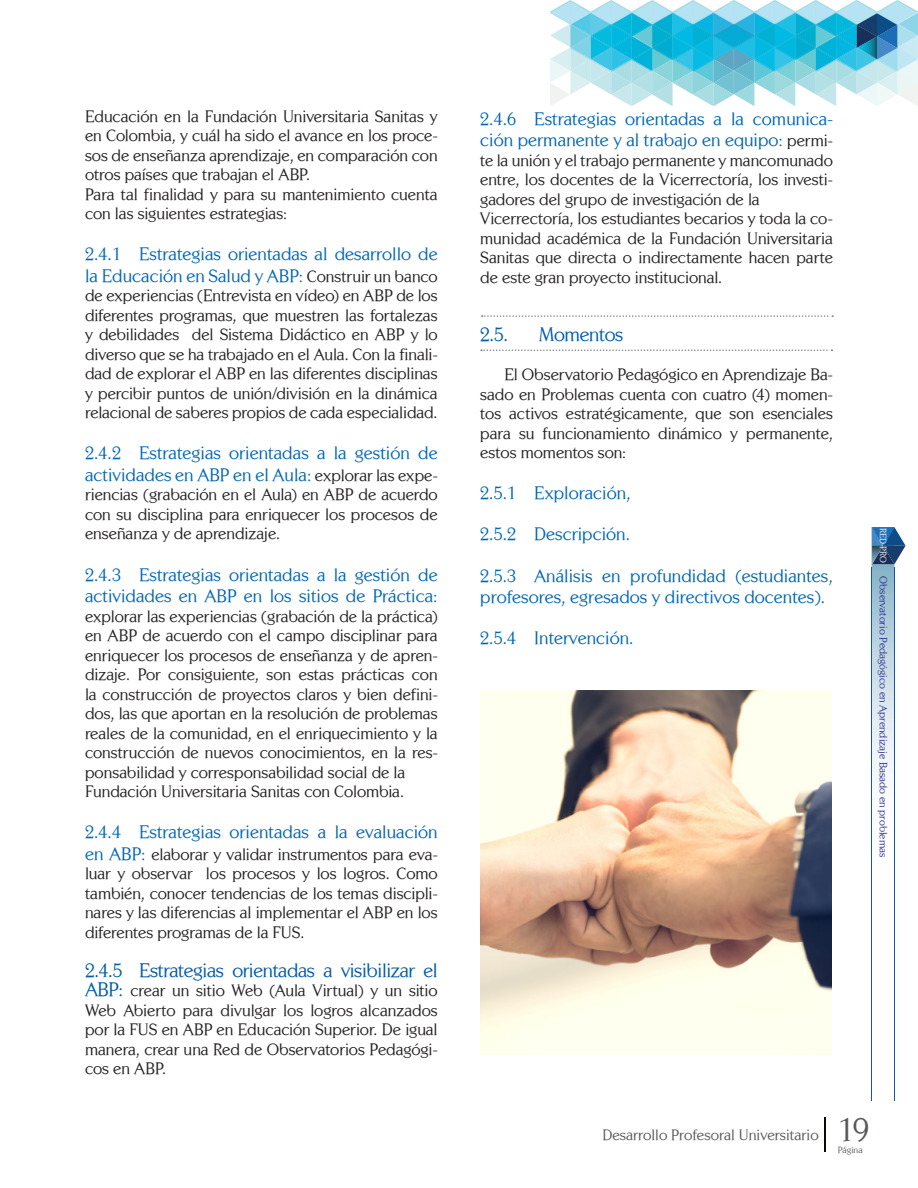
<style>
.page{position:relative;width:918px;height:1188px;background:#fff}
.page>*{position:absolute;margin:0;border:0;box-sizing:border-box;transform-origin:0 0}
.t1{font:33px "Centabel";color:#57585a}
.t2{font:19.5px "Centabel";letter-spacing:-.02em;color:#015aaa}
.t3{font:18px/21.6px "Centabel";color:#0166b3}
.t4{font:16.5px/19.5px "Centabel";letter-spacing:-.005em;color:#231f20;text-align:justify}
.t5{font:15px "Centabel";color:#57585a}
.t6{font:10.5px "Centabel";color:#2e3092}
.t7{font:9px "Centabel";letter-spacing:-.025em;color:#fff}
.t8{font:9px "Centabel";color:#57585a}
.s1{font-size:16.5px;color:#231f20}
.s2{font-size:18px;color:#0166b3}
.s3{font-size:19.5px;color:#015aaa}
</style>
<div class="page">
<svg style="left:550px;top:0;width:368px;height:106px"></svg>
<hr style="left:871px;top:568px;width:1px;height:533px;background:#1857a7">
<hr style="left:894px;top:568px;width:1px;height:533px;background:#1857a7">
<svg style="left:872px;top:527px;width:34px;height:253px"></svg>
<img style="left:872px;top:546px;width:11px;height:18px">
<hr style="left:824px;top:1118px;width:2px;height:34px;background:#0c0806">
<svg style="left:481px;top:350px;width:351px;height:1px"></svg>
<svg style="left:482px;top:315px;width:351px;height:2px"></svg>
<img style="left:481px;top:690px;width:351px;height:365px">
<p class="t4" style="left:85px;top:106px;width:354px;text-align:left">Educación en la Fundación Universitaria Sanitas y en Colombia, y cuál ha sido el avance en los proce&shy;sos de enseñanza aprendizaje, en comparación con otros países que trabajan el ABP.<br>Para tal finalidad y para su mantenimiento cuenta con las siguientes estrategias:</p>
<p class="t3" style="left:85px;top:243px;width:354px">2.4.1 Estrategias orientadas al desarrollo de la Educación en Salud y ABP: <span class="s1">Construir un banco</span></p>
<p class="t4" style="left:85px;top:286px;width:354px">de experiencias (Entrevista en vídeo) en ABP de los diferentes programas, que muestren las fortalezas y debilidades del Sistema Didáctico en ABP y lo diverso que se ha trabajado en el Aula. Con la finali&shy;dad de explorar el ABP en las diferentes disciplinas y percibir puntos de unión/división en la dinámica relacional de saberes propios de cada especialidad.</p>
<p class="t3" style="left:85px;top:442px;width:354px">2.4.2 Estrategias orientadas a la gestión de actividades en ABP en el Aula: <span class="s1">explorar las expe-</span></p>
<p class="t4" style="left:85px;top:485px;width:354px">riencias (grabación en el Aula) en ABP de acuerdo con su disciplina para enriquecer los procesos de enseñanza y de aprendizaje.</p>
<p class="t3" style="left:85px;top:563px;width:354px">2.4.3 Estrategias orientadas a la gestión de actividades en ABP en los sitios de Práctica:</p>
<p class="t4" style="left:85px;top:606px;width:354px;text-align:left">explorar las experiencias (grabación de la práctica) en ABP de acuerdo con el campo disciplinar para enriquecer los procesos de enseñanza y de apren&shy;dizaje. Por consiguiente, son estas prácticas con la construcción de proyectos claros y bien defini&shy;dos, las que aportan en la resolución de problemas reales de la comunidad, en el enriquecimiento y la construcción de nuevos conocimientos, en la res&shy;ponsabilidad y corresponsabilidad social de la Fundación Universitaria Sanitas con Colombia.</p>
<p class="t3" style="left:85px;top:821px;width:354px">2.4.4 Estrategias orientadas a la evaluación</p>
<p class="t4" style="left:85px;top:844px;width:354px"><span class="s2">en ABP:</span> elaborar y validar instrumentos para eva&shy;luar y observar los procesos y los logros. Como también, conocer tendencias de los temas discipli&shy;nares y las diferencias al implementar el ABP en los diferentes programas de la FUS.</p>
<p class="t2" style="left:85px;top:959px;width:354px">2.4.5 Estrategias orientadas a visibilizar el</p>
<p class="t4" style="left:85px;top:981px;width:354px"><span class="s3">ABP:</span> crear un sitio Web (Aula Virtual) y un sitio Web Abierto para divulgar los logros alcanzados por la FUS en ABP en Educación Superior. De igual manera, crear una Red de Observatorios Pedagógi&shy;cos en ABP.</p>
<p class="t3" style="left:480px;top:107px;width:354px">2.4.6 Estrategias orientadas a la comunica&shy;ción permanente y al trabajo en equipo: <span class="s1">permi-</span></p>
<p class="t4" style="left:480px;top:150px;width:354px;text-align:left">te la unión y el trabajo permanente y mancomunado entre, los docentes de la Vicerrectoría, los investi&shy;gadores del grupo de investigación de la Vicerrectoría, los estudiantes becarios y toda la co&shy;munidad académica de la Fundación Universitaria Sanitas que directa o indirectamente hacen parte de este gran proyecto institucional.</p>
<p class="t2" style="left:480px;top:323px;width:30px">2.5.</p>
<p class="t2" style="left:539px;top:323px;width:86px">Momentos</p>
<p class="t4" style="left:480px;top:365px;width:354px;text-indent:24px">El Observatorio Pedagógico en Aprendizaje Ba&shy;sado en Problemas cuenta con cuatro (4) momen&shy;tos activos estratégicamente, que son esenciales para su funcionamiento dinámico y permanente, estos momentos son:</p>
<p class="t3" style="left:480px;top:482px;width:152px">2.5.1 Exploración,</p>
<p class="t3" style="left:480px;top:523px;width:152px">2.5.2 Descripción.</p>
<p class="t3" style="left:480px;top:564px;width:354px">2.5.3 Análisis en profundidad (estudiantes, profesores, egresados y directivos docentes).</p>
<p class="t3" style="left:480px;top:627px;width:155px">2.5.4 Intervención.</p>
<p class="t7" style="left:889px;top:528px;width:36px;rotate:90deg">RED-PRO</p>
<p class="t6" style="left:889px;top:576px;width:283px;rotate:90deg">Observatorio Pedagógico en Aprendizaje Basado en problemas</p>
<p class="t5" style="left:602px;top:1126px;width:218px">Desarrollo Profesoral Universitario</p>
<h1 class="t1" style="left:838px;top:1111px;width:33px">19</h1>
<p class="t8" style="left:838px;top:1144px;width:26px">Página</p>
</div>
